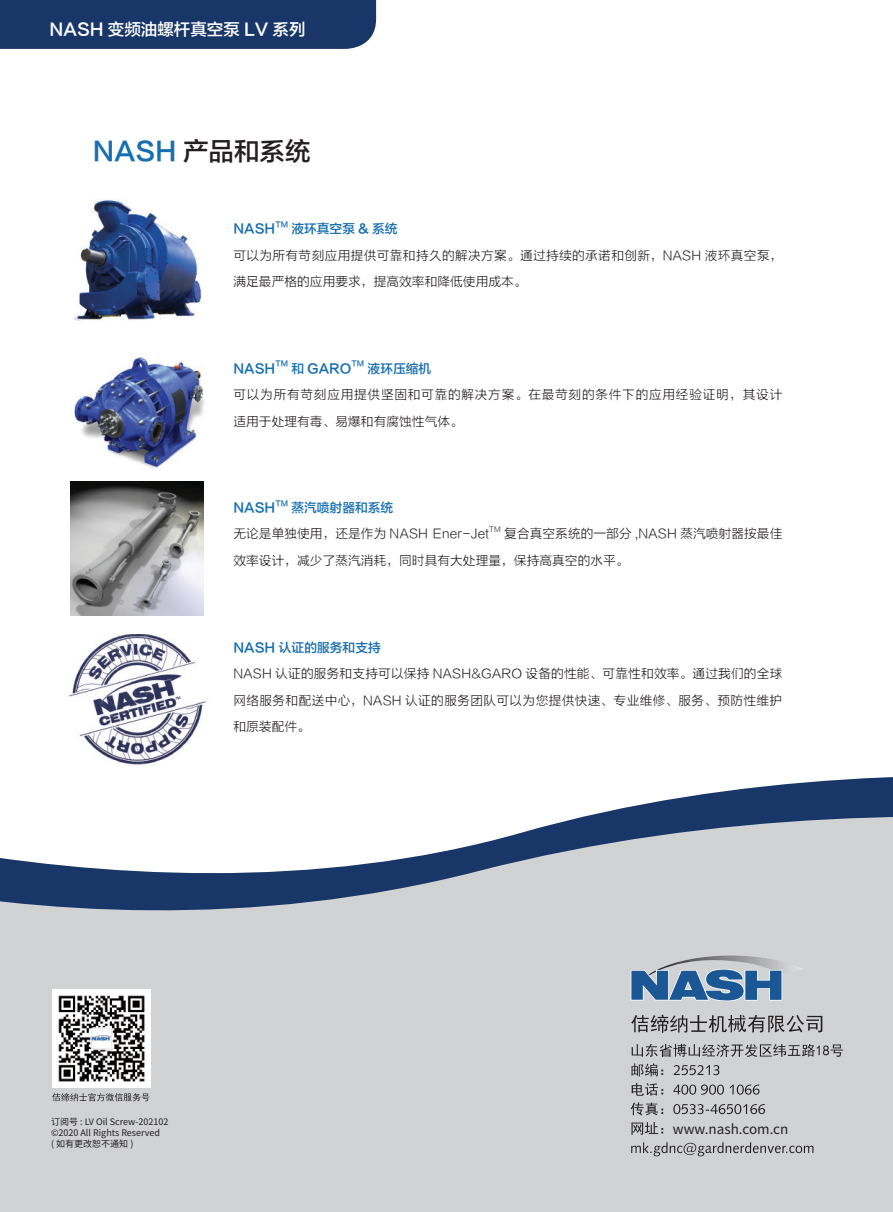
<style>
.page{position:relative;width:893px;height:1212px;background:#fff}
.page>*{position:absolute;margin:0;border:0;box-sizing:border-box;transform-origin:0 0}
.t1{font:25.5px "FZLTZHK GBK1 0";color:#231f20}
.t2{font:16.5px "FZLTZHK GBK1 0";color:#fff}
.t3{font:13.5px "Source Han Sans CN";color:#231f20}
.t4{font:12.75px/26.4px "FZLTXHK";letter-spacing:.005em;color:#231f20}
.t5{font:12.75px/26.4px "FZLTXHK";letter-spacing:.025em;color:#231f20}
.t6{font:12.75px/26.4px "FZLTXHK";letter-spacing:.05em;color:#231f20}
.t7{font:12.75px "FZLTZHK GBK1 0";color:#176faf}
.t8{font:9px "Source Han Sans CN";color:#231f20}
.t9{font:7.5px "FZLTZHK GBK1 0";color:#176faf}
.t10{font:7.5px "FZLTXHK";color:#231f20}
.s1{color:#176faf}
</style>
<div class="page">
<div style="left:0;top:988px;width:893px;height:224px;background:#d1d2d4"></div>
<svg style="left:0;top:777px;width:893px;height:211px;fill:#d1d2d4"></svg>
<svg style="left:631px;top:1015px;width:191px;height:18px;background:#9d9c9e"></svg>
<svg style="left:632px;top:1044px;width:211px;height:13px;background:#9f9fa1"></svg>
<svg style="left:631px;top:1063px;width:32px;height:13px"></svg>
<svg style="left:673px;top:1065px;width:46px;height:10px"></svg>
<svg style="left:632px;top:1083px;width:31px;height:13px"></svg>
<svg style="left:673px;top:1084px;width:86px;height:11px"></svg>
<svg style="left:631px;top:1102px;width:32px;height:13px"></svg>
<svg style="left:673px;top:1104px;width:92px;height:10px"></svg>
<svg style="left:631px;top:1122px;width:32px;height:13px"></svg>
<svg style="left:631px;top:1142px;width:182px;height:14px;background:#afafb1"></svg>
<svg style="left:631px;top:955px;width:173px;height:46px;background:#859eb8"></svg>
<div style="left:0;top:0;width:376px;height:49px;background:#183667"></div>
<img style="left:74px;top:357px;width:131px;height:112px">
<img style="left:73px;top:200px;width:128px;height:121px">
<img style="left:71px;top:482px;width:133px;height:133px">
<img style="left:69px;top:634px;width:137px;height:131px">
<img style="left:52px;top:989px;width:98px;height:99px">
<svg style="left:52px;top:1093px;width:97px;height:8px"></svg>
<p class="t2" style="left:50px;top:21px;width:257px">NASH 变频油螺杆真空泵 LV 系列</p>
<p class="t1" style="left:93px;top:137px;width:219px"><span class="s1">NASH</span> 产品和系统</p>
<p class="t7" style="left:233px;top:222px;width:43px">NASH</p>
<p class="t9" style="left:275px;top:220px;width:14px">TM</p>
<p class="t7" style="left:291px;top:222px;width:108px">液环真空泵 &amp; 系统</p>
<p class="t5" style="left:233px;top:242px;width:551px">可以为所有苛刻应用提供可靠和持久的解决方案。通过持续的承诺和创新，NASH 液环真空泵，满足最严格的应用要求，提高效率和降低使用成本。</p>
<p class="t7" style="left:233px;top:361px;width:43px">NASH</p>
<p class="t9" style="left:275px;top:360px;width:14px">TM</p>
<p class="t7" style="left:291px;top:361px;width:62px">和 GARO</p>
<p class="t9" style="left:352px;top:360px;width:14px">TM</p>
<p class="t7" style="left:368px;top:361px;width:65px">液环压缩机</p>
<p class="t6" style="left:233px;top:382px;width:550px">可以为所有苛刻应用提供坚固和可靠的解决方案。在最苛刻的条件下的应用经验证明，其设计适用于处理有毒、易爆和有腐蚀性气体。</p>
<p class="t7" style="left:233px;top:500px;width:43px">NASH</p>
<p class="t9" style="left:275px;top:499px;width:14px">TM</p>
<p class="t7" style="left:291px;top:500px;width:104px">蒸汽喷射器和系统</p>
<p class="t4" style="left:233px;top:521px;width:257px">无论是单独使用，还是作为 NASH Ener-Jet</p>
<p class="t10" style="left:489px;top:525px;width:13px">TM</p>
<p class="t4" style="left:233px;top:521px;width:550px;text-indent:271px">复合真空系统的一部分 ,NASH 蒸汽喷射器按最佳效率设计，减少了蒸汽消耗，同时具有大处理量，保持高真空的水平。</p>
<p class="t7" style="left:233px;top:640px;width:149px">NASH 认证的服务和支持</p>
<p class="t4" style="left:233px;top:661px;width:550px;text-align:justify">NASH 认证的服务和支持可以保持 NASH&amp;GARO 设备的性能、可靠性和效率。通过我们的全球网络服务和配送中心，NASH 认证的服务团队可以为您提供快速、专业维修、服务、预防性维护和原装配件。</p>
<p class="t8" style="left:51px;top:1117px;width:119px">订阅号 : LV Oil Screw-202102</p>
<p class="t8" style="left:51px;top:1128px;width:111px">©2020 All Rights Reserved</p>
<p class="t8" style="left:51px;top:1138px;width:84px">( 如有更改恕不通知 )</p>
<p class="t3" style="left:673px;top:1121px;width:117px">www.nash.com.cn</p>
</div>
